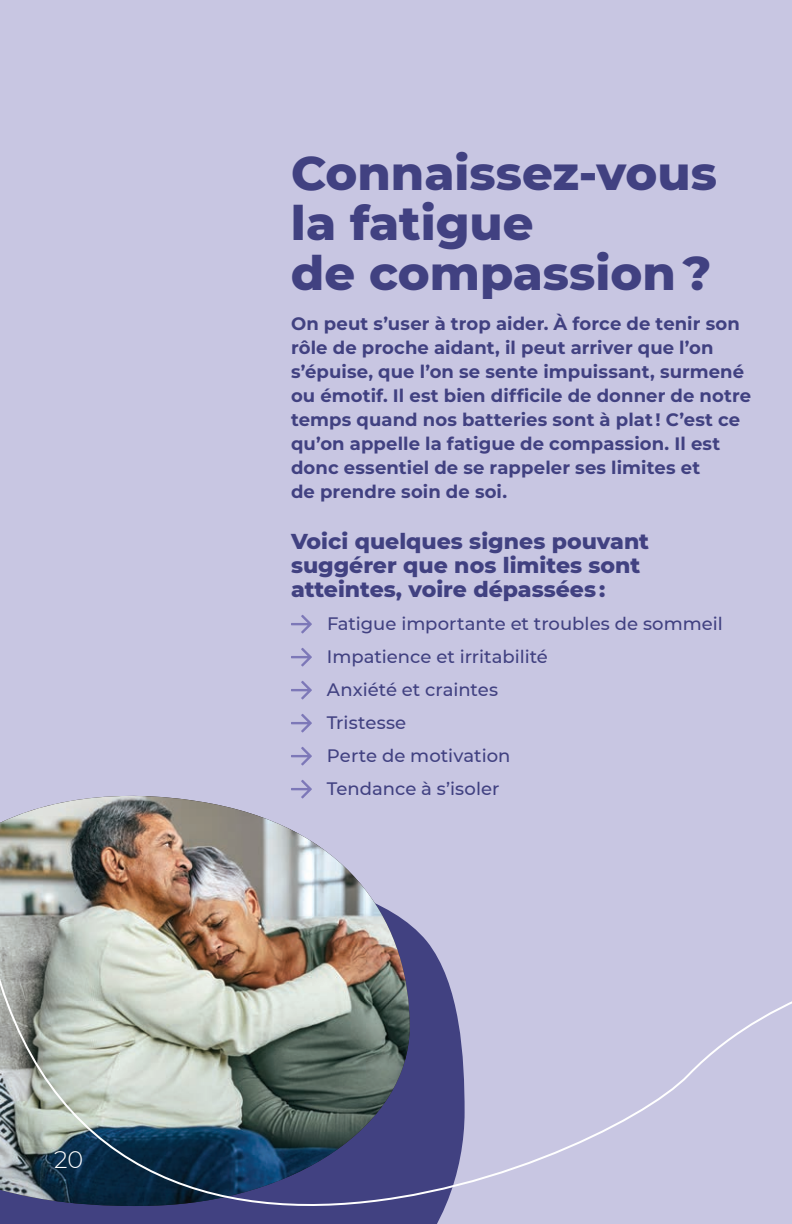
<style>
.page{position:relative;width:792px;height:1224px;background:#c8c6e2}
.page>*{position:absolute;margin:0;border:0;box-sizing:border-box;transform-origin:0 0}
.AFDT_H1{font:800 48px/50px "Montserrat";color:#414181}
.t1{font:300 24px "Montserrat";color:#fff}
.t2{font:800 22px/24px "Montserrat";color:#414181}
.TEXTE_COURANT{font:700 18px/24px "Montserrat";letter-spacing:.005em;color:#414181}
.TEXTE_COURANT-2{font:500 18px "Montserrat";color:#414181}
</style>
<div class="page">
<svg style="left:291px;top:615px;width:21px;height:19px"></svg>
<svg style="left:291px;top:648px;width:21px;height:19px"></svg>
<svg style="left:291px;top:681px;width:21px;height:19px"></svg>
<svg style="left:291px;top:714px;width:21px;height:19px"></svg>
<svg style="left:291px;top:747px;width:21px;height:19px"></svg>
<img style="left:21px;top:796px;width:284px;height:18px">
<img style="left:0;top:814px;width:792px;height:410px">
<h2 class="t1" style="left:54px;top:1143px;width:31px">20</h2>
<p class="AFDT_H1" style="left:291px;top:146px;width:428px">Connaissez-vous la fatigue<br>de compassion ?</p>
<p class="TEXTE_COURANT" style="left:291px;top:311px;width:462px">On peut s’user à trop aider. À force de tenir son rôle de proche aidant, il peut arriver que l’on s’épuise, que l’on se sente impuissant, surmené ou émotif. Il est bien difficile de donner de notre temps quand nos batteries sont à plat ! C’est ce qu’on appelle la fatigue de compassion. Il est donc essentiel de se rappeler ses limites et<br>de prendre soin de soi.</p>
<h2 class="t2" style="left:291px;top:528px;width:360px">Voici quelques signes pouvant suggérer que nos limites sont atteintes, voire dépassées :</h2>
<p class="TEXTE_COURANT-2" style="left:327px;top:612px;width:397px">Fatigue importante et troubles de sommeil</p>
<p class="TEXTE_COURANT-2" style="left:327px;top:645px;width:223px">Impatience et irritabilité</p>
<p class="TEXTE_COURANT-2" style="left:327px;top:678px;width:173px">Anxiété et craintes</p>
<p class="TEXTE_COURANT-2" style="left:327px;top:711px;width:81px">Tristesse</p>
<p class="TEXTE_COURANT-2" style="left:327px;top:744px;width:185px">Perte de motivation</p>
<p class="TEXTE_COURANT-2" style="left:327px;top:777px;width:174px">Tendance à s’isoler</p>
</div>
